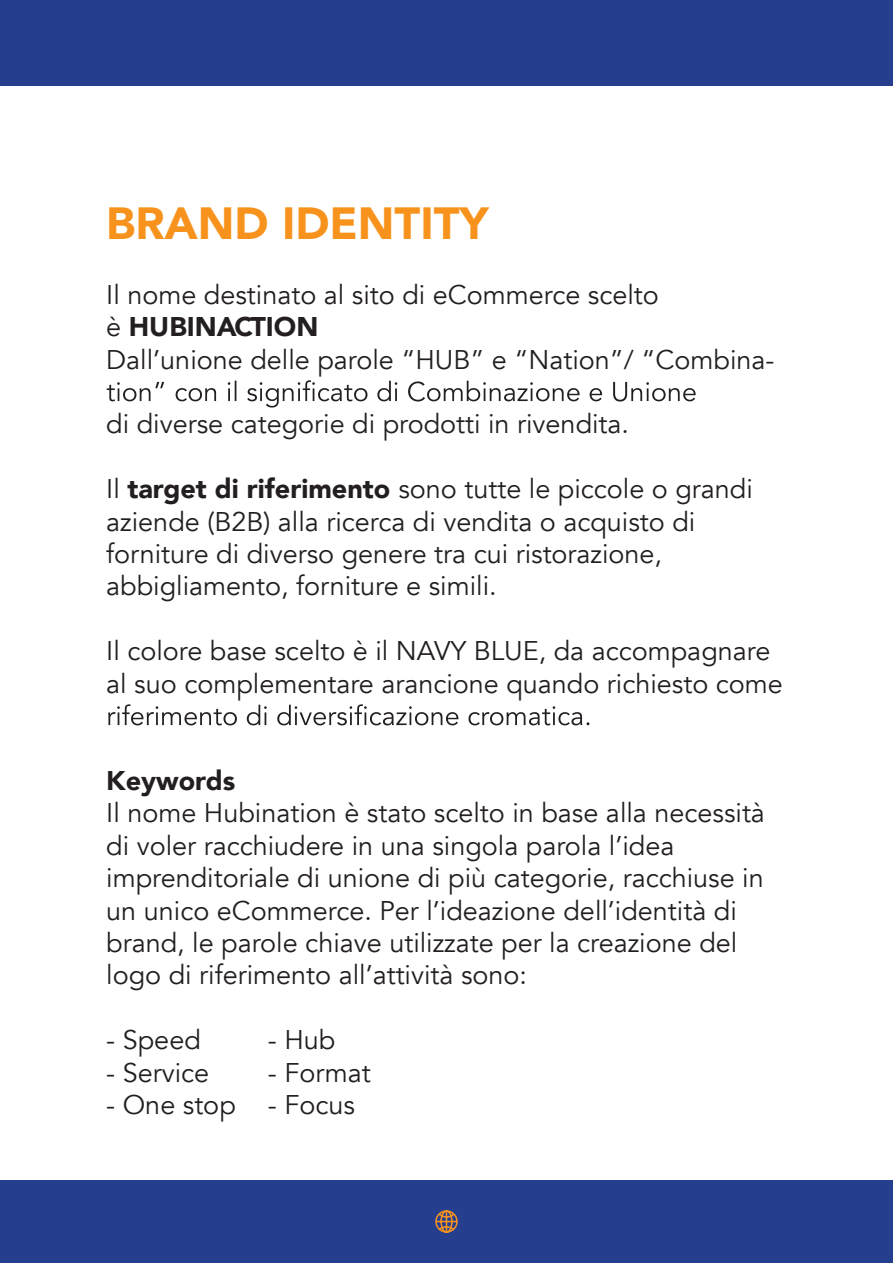
<style>
.page{position:relative;width:893px;height:1263px;background:#fff}
.page>*{position:absolute;margin:0;border:0;box-sizing:border-box;transform-origin:0 0}
.t1{font:900 45px "Avenir";color:#f7931d}
.t2{font:27px/32.4px "Avenir";color:#231f20}
.t3{font:900 27px "Avenir";color:#231f20}
.s1{font-weight:900}
</style>
<div class="page">
<div style="left:0;top:0;width:893px;height:85px;background:#253f8e"></div>
<div style="left:0;top:1180px;width:893px;height:83px;background:#253f8e"></div>
<svg style="left:435px;top:1210px;width:23px;height:23px"></svg>
<svg style="left:107px;top:380px;width:589px;height:27px"></svg>
<svg style="left:108px;top:704px;width:481px;height:21px"></svg>
<h1 class="t1" style="left:106px;top:185px;width:384px">BRAND IDENTITY</h1>
<p class="t2" style="left:106px;top:279px;width:670px">Il nome destinato al sito di eCommerce scelto<br>è <span class="s1">HUBINACTION<br></span>Dall’unione delle parole “HUB” e “Nation”/ “Combina-</p>
<p class="t2" style="left:106px;top:408px;width:524px">di diverse categorie di prodotti in rivendita.</p>
<p class="t2" style="left:106px;top:473px;width:648px">Il <span class="s1">target di riferimento</span> sono tutte le piccole o grandi aziende (B2B) alla ricerca di vendita o acquisto di forniture di diverso genere tra cui ristorazione, abbigliamento, forniture e simili.</p>
<p class="t2" style="left:106px;top:635px;width:678px">Il colore base scelto è il NAVY BLUE, da accompagnare al suo complementare arancione quando richiesto come</p>
<p class="t3" style="left:106px;top:757px;width:130px">Keywords</p>
<p class="t2" style="left:106px;top:797px;width:660px">Il nome Hubination è stato scelto in base alla necessità di voler racchiudere in una singola parola l’idea imprenditoriale di unione di più categorie, racchiuse in un unico eCommerce. Per l’ideazione dell’identità di brand, le parole chiave utilizzate per la creazione del logo di riferimento all’attività sono:</p>
<p class="t2" style="left:106px;top:1024px;width:96px">- Speed</p>
<p class="t2" style="left:106px;top:1056px;width:105px">- Service</p>
<p class="t2" style="left:106px;top:1089px;width:131px">- One stop</p>
<p class="t2" style="left:268px;top:1024px;width:69px">- Hub</p>
<p class="t2" style="left:268px;top:1057px;width:104px">- Format</p>
<p class="t2" style="left:268px;top:1089px;width:89px">- Focus</p>
</div>
